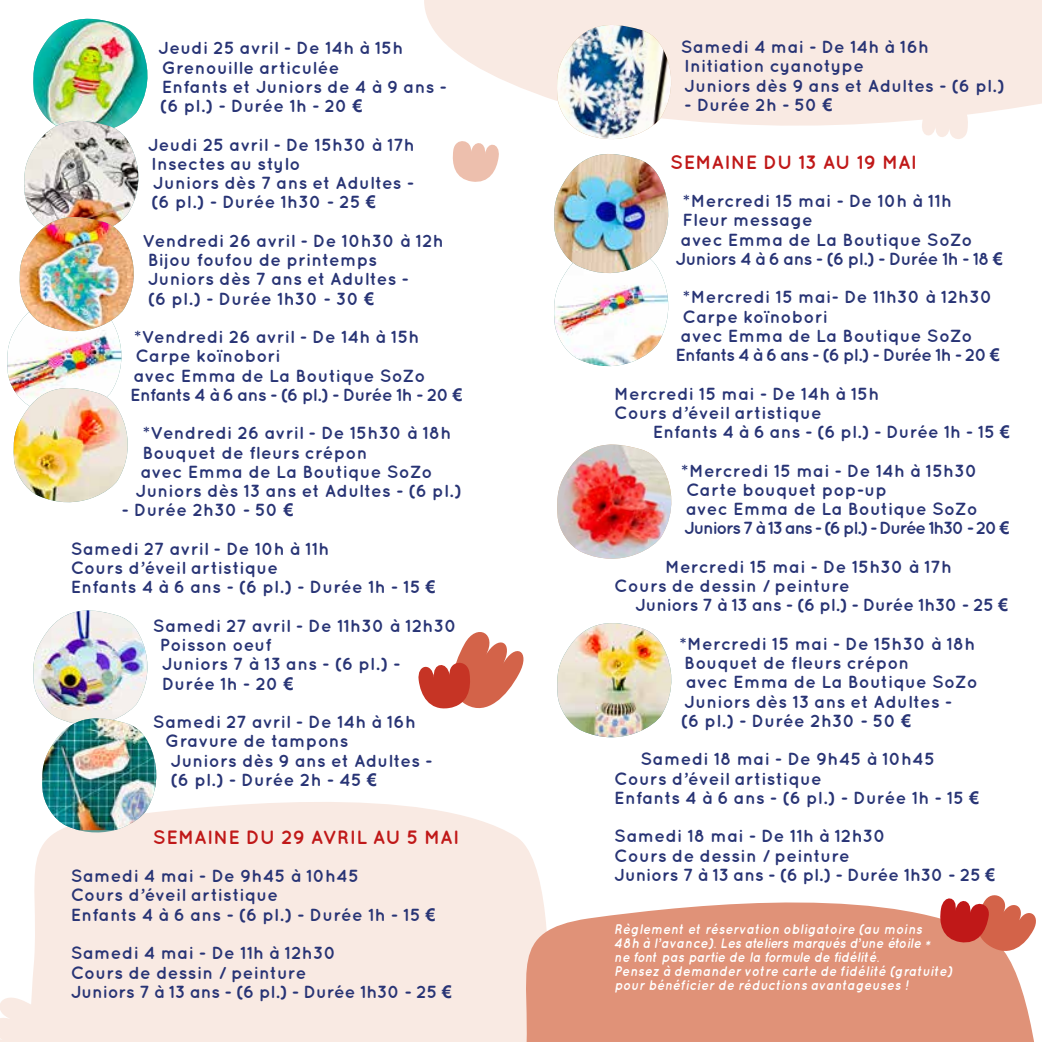
<style>
.page{position:relative;width:1042px;height:1042px;background:#fff}
.page>*{position:absolute;margin:0;border:0;box-sizing:border-box;transform-origin:0 0}
.t1{font:700 19.25px "Quicksand";letter-spacing:.015em;color:#c01818}
.t2{font:700 17.5px/19.2px "Quicksand";letter-spacing:.015em;color:#283475}
.t3{font:700 17.5px "Quicksand";letter-spacing:-.035em;color:#283475}
.t4{font:700 17.5px "Quicksand";letter-spacing:-.015em;color:#283475}
.t5{font:700 17.5px "Quicksand";letter-spacing:-.045em;color:#283475}
.t6{font:italic 700 14px/14px "Quicksand";letter-spacing:.02em;color:#fff;scale:.9 1}
.s1{font-family:"Arial"}
.s2{font-size:17.5px}
</style>
<div class="page">
<div style="left:32px;top:802px;width:508px;height:240px;background:#f9eae3"></div>
<img style="left:7px;top:18px;width:141px;height:485px">
<img style="left:19px;top:217px;width:117px;height:116px">
<img style="left:33px;top:610px;width:129px;height:234px">
<img style="left:41px;top:718px;width:117px;height:112px">
<svg style="left:418px;top:632px;width:106px;height:77px"></svg>
<svg style="left:452px;top:149px;width:47px;height:33px"></svg>
<svg style="left:0;top:991px;width:58px;height:51px;background:#f9ece5"></svg>
<svg style="left:424px;top:0;width:618px;height:149px;fill:#f9eae3"></svg>
<img style="left:557px;top:444px;width:115px;height:115px">
<img style="left:557px;top:623px;width:115px;height:115px">
<img style="left:553px;top:18px;width:124px;height:349px">
<img style="left:553px;top:154px;width:117px;height:121px">
<svg style="left:920px;top:96px;width:49px;height:48px"></svg>
<svg style="left:504px;top:885px;width:530px;height:157px;background:#e5a691"></svg>
<svg style="left:938px;top:887px;width:98px;height:70px"></svg>
<p class="t2" style="left:158px;top:38px;width:290px">Jeudi 25 avril - De 14h à 15h<br>Grenouille articulée<br>Enfants et Juniors de 4 à 9 ans - (6 pl.) - Durée 1h - 20 <span class="s1">€</span></p>
<p class="t2" style="left:148px;top:134px;width:268px">Jeudi 25 avril - De 15h30 à 17h<br>Insectes au stylo<br>Juniors dès 7 ans et Adultes - (6 pl.) - Durée 1h30 - 25 <span class="s1">€</span></p>
<p class="t2" style="left:148px;top:230px;width:297px;text-indent:-5px">Vendredi 26 avril - De 10h30 à 12h<br>Bijou foufou de printemps<br>Juniors dès 7 ans et Adultes -<br>(6 pl.) - Durée 1h30 - 30 <span class="s1">€</span></p>
<p class="t2" style="left:134px;top:327px;width:287px">*Vendredi 26 avril - De 14h à 15h</p>
<p class="t2" style="left:135px;top:346px;width:147px">Carpe koïnobori</p>
<p class="t2" style="left:134px;top:365px;width:293px">avec Emma de La Boutique SoZo</p>
<p class="t3" style="left:130px;top:384px;width:334px">Enfants 4 à 6 ans - (6 pl.) - Durée 1h - 20 <span class="s1">€</span></p>
<p class="t2" style="left:142px;top:423px;width:310px">*Vendredi 26 avril - De 15h30 à 18h</p>
<p class="t2" style="left:142px;top:442px;width:226px">Bouquet de fleurs crépon</p>
<p class="t2" style="left:141px;top:461px;width:293px">avec Emma de La Boutique SoZo</p>
<p class="t2" style="left:135px;top:481px;width:328px">Juniors dès 13 ans et Adultes - (6 pl.)</p>
<p class="t2" style="left:121px;top:500px;width:173px">- Durée 2h30 - 50 <span class="s1">€</span></p>
<p class="t2" style="left:71px;top:538px;width:366px">Samedi 27 avril - De 10h à 11h<br>Cours d’éveil artistique<br>Enfants 4 à 6 ans - (6 pl.) - Durée 1h - 15 <span class="s1">€</span></p>
<p class="t2" style="left:160px;top:615px;width:298px;text-indent:-7px">Samedi 27 avril - De 11h30 à 12h30<br>Poisson oeuf<br>Juniors 7 à 13 ans - (6 pl.) -<br>Durée 1h - 20 <span class="s1">€</span></p>
<p class="t2" style="left:153px;top:712px;width:264px">Samedi 27 avril - De 14h à 16h</p>
<p class="t2" style="left:165px;top:731px;width:185px">Gravure de tampons</p>
<p class="t2" style="left:170px;top:750px;width:263px">Juniors dès 9 ans et Adultes -</p>
<p class="t2" style="left:170px;top:769px;width:208px">(6 pl.) - Durée 2h - 45 <span class="s1">€</span></p>
<p class="t1" style="left:153px;top:825px;width:307px">SEMAINE DU 29 AVRIL AU 5 MAI</p>
<p class="t2" style="left:71px;top:866px;width:366px">Samedi 4 mai - De 9h45 à 10h45<br>Cours d’éveil artistique<br>Enfants 4 à 6 ans - (6 pl.) - Durée 1h - 15 <span class="s1">€</span></p>
<p class="t2" style="left:71px;top:943px;width:382px">Samedi 4 mai - De 11h à 12h30<br>Cours de dessin / peinture<br>Juniors 7 à 13 ans - (6 pl.) - Durée 1h30 - 25 <span class="s1">€</span></p>
<p class="t2" style="left:681px;top:37px;width:325px">Samedi 4 mai - De 14h à 16h<br>Initiation cyanotype<br>Juniors dès 9 ans et Adultes - (6 pl.)</p>
<p class="t2" style="left:684px;top:94px;width:150px">- Durée 2h - 50 <span class="s1">€</span></p>
<p class="t1" style="left:670px;top:150px;width:248px">SEMAINE DU 13 AU 19 MAI</p>
<p class="t2" style="left:682px;top:191px;width:271px">*Mercredi 15 mai - De 10h à 11h</p>
<p class="t2" style="left:682px;top:210px;width:132px">Fleur message</p>
<p class="t2" style="left:681px;top:229px;width:293px">avec Emma de La Boutique SoZo</p>
<p class="t3" style="left:675px;top:248px;width:329px">Juniors 4 à 6 ans - (6 pl.) - Durée 1h - 18 <span class="s1">€</span></p>
<p class="t2" style="left:682px;top:287px;width:311px">*Mercredi 15 mai- De 11h30 à 12h30</p>
<p class="t2" style="left:682px;top:306px;width:147px">Carpe koïnobori</p>
<p class="t2" style="left:681px;top:325px;width:293px">avec Emma de La Boutique SoZo</p>
<p class="t5" style="left:675px;top:344px;width:326px">Enfants 4 à 6 ans - (6 pl.) - Durée 1h - 20 <span class="s1">€</span></p>
<p class="t2" style="left:614px;top:383px;width:266px">Mercredi 15 mai - De 14h à 15h<br>Cours d’éveil artistique</p>
<p class="t2" style="left:653px;top:422px;width:358px">Enfants 4 à 6 ans - (6 pl.) - Durée 1h - 15 <span class="s1">€</span></p>
<p class="t2" style="left:681px;top:460px;width:330px">*Mercredi 15 mai - De 14h à 15h30<br>Carte bouquet pop-up<br>avec Emma de La Boutique SoZo<br>Juniors 7 à 13 ans - (6 pl.) - Durée 1h30 - 20 <span class="s1">€</span></p>
<p class="t2" style="left:614px;top:556px;width:339px;text-indent:51px">Mercredi 15 mai - De 15h30 à 17h<br>Cours de dessin / peinture</p>
<p class="t4" style="left:635px;top:595px;width:374px">Juniors 7 à 13 ans - (6 pl.) - Durée 1h30 - 25 <span class="s1">€</span></p>
<p class="t2" style="left:679px;top:633px;width:298px">*Mercredi 15 mai - De 15h30 à 18h</p>
<p class="t2" style="left:684px;top:653px;width:226px">Bouquet de fleurs crépon</p>
<p class="t2" style="left:686px;top:672px;width:293px">avec Emma de La Boutique SoZo</p>
<p class="t2" style="left:684px;top:691px;width:269px">Juniors dès 13 ans et Adultes -</p>
<p class="t2" style="left:681px;top:710px;width:232px">(6 pl.) - Durée 2h30 - 50 <span class="s1">€</span></p>
<p class="t2" style="left:614px;top:749px;width:366px;text-indent:26px">Samedi 18 mai - De 9h45 à 10h45<br>Cours d’éveil artistique<br>Enfants 4 à 6 ans - (6 pl.) - Durée 1h - 15 <span class="s1">€</span></p>
<p class="t2" style="left:614px;top:826px;width:382px">Samedi 18 mai - De 11h à 12h30<br>Cours de dessin / peinture<br>Juniors 7 à 13 ans - (6 pl.) - Durée 1h30 - 25 <span class="s1">€</span></p>
<p class="t6" style="left:614px;top:921px;width:377px">Règlement et réservation obligatoire (au moins<br>48h à l’avance). Les ateliers marqués d’une étoile <span class="s2">*<br></span>ne font pas partie de la formule de fidélité.<br>Pensez à demander votre carte de fidélité (gratuite) pour bénéficier de réductions avantageuses !</p>
</div>
